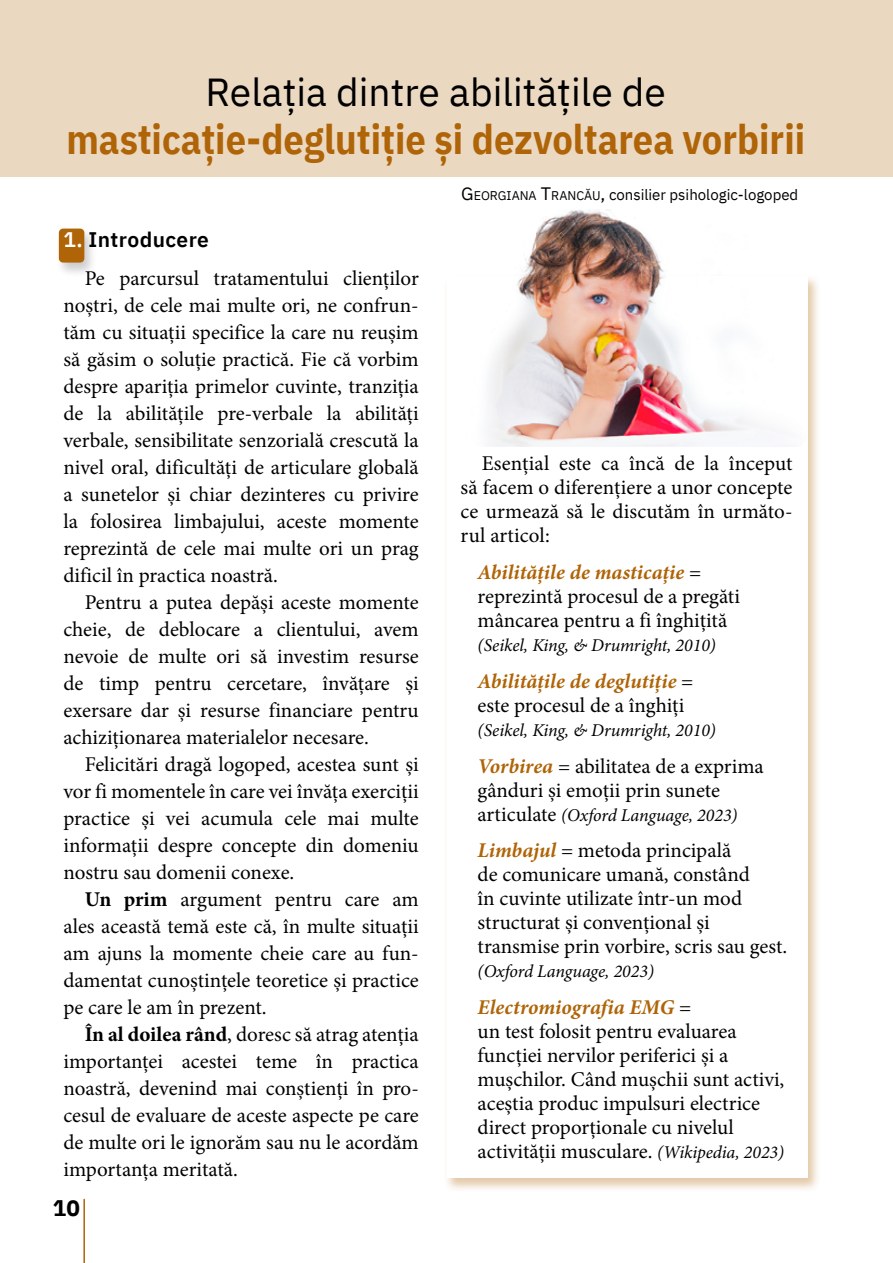
<style>
.page{position:relative;width:893px;height:1263px;background:#fff}
.page>*{position:absolute;margin:0;border:0;box-sizing:border-box;transform-origin:0 0}
.t1{font:700 41.25px "IBM Plex Sans";color:#af6407;scale:.88 1}
.t2{font:39px "IBM Plex Sans";color:#000}
.t3{font:700 22.5px "IBM Plex Sans";color:#000}
.t4{font:21px/27px "Minion Pro";color:#000;text-align:justify}
.t5{font:italic 700 21px/24px "Minion Pro";letter-spacing:.005em;color:#af6407}
.t6{font:600 21px "IBM Plex Sans";letter-spacing:.02em;color:#000}
.t7{font:italic 18px "Minion Pro";letter-spacing:-.005em;color:#000}
.t8{font:15px "IBM Plex Sans";color:#000}
.s1{font-size:18px}
.s2{font-size:12.6px}
.s3{color:#fff}
.s4{font-weight:700}
.s5{font-weight:700;font-style:italic;color:#af6407}
.s6{font-weight:400;font-style:normal;color:#000}
.s7{font-style:normal;font-size:21px}
.s8{font-style:italic;font-size:18px}
</style>
<div class="page">
<hr style="left:83px;top:1199px;width:2px;height:64px;background:#af6407">
<div style="left:55px;top:228px;width:42px;height:50px;background:#000;opacity:.2"></div>
<div style="left:59px;top:229px;width:25px;height:34px;background:#af6407;border-radius:4px"></div>
<div style="left:443px;top:275px;width:378px;height:918px;background:#af6407;opacity:.35"></div>
<div style="left:447px;top:276px;width:361px;height:902px;background:#fff"></div>
<div style="left:0;top:0;width:893px;height:177px;background:#ebd8c1"></div>
<img style="left:447px;top:209px;width:361px;height:238px">
<h2 class="t2" style="left:206px;top:62px;width:462px">Relația dintre abilitățile de</h2>
<h1 class="t1" style="left:66px;top:106px;width:841px">masticație-deglutiție și dezvoltarea vorbirii</h1>
<p class="t8" style="left:461px;top:184px;width:339px"><span class="s1">G</span> <span class="s2">EORGIANA</span> <span class="s1">T</span><span class="s2">RANCĂU</span><span class="s1">,</span> consilier psihologic-logoped</p>
<p class="t6" style="left:63px;top:223px;width:147px"><span class="s3">1.</span> Introducere</p>
<p class="t4" style="left:63px;top:265px;width:357px;text-indent:21px">Pe parcursul tratamentului clienților noștri, de cele mai multe ori, ne confrun&shy;tăm cu situații specifice la care nu reușim să găsim o soluție practică. Fie că vorbim despre apariția primelor cuvinte, tranziția de la abilitățile pre-verbale la abilități verbale, sensibilitate senzorială crescută la nivel oral, dificultăți de articulare globală a sunetelor și chiar dezinteres cu privire la folosirea limbajului, aceste momente reprezintă de cele mai multe ori un prag dificil în practica noastră.</p>
<p class="t4" style="left:63px;top:589px;width:357px;text-indent:21px">Pentru a putea depăși aceste momente cheie, de deblocare a clientului, avem nevoie de multe ori să investim resurse de timp pentru cercetare, învățare și exersare dar și resurse financiare pentru achiziționarea materialelor necesare.</p>
<p class="t4" style="left:63px;top:751px;width:357px;text-indent:21px">Felicitări dragă logoped, acestea sunt și vor fi momentele în care vei învăța exerciții practice și vei acumula cele mai multe informații despre concepte din domeniu nostru sau domenii conexe.</p>
<p class="t4" style="left:63px;top:886px;width:357px;text-indent:21px"><span class="s4">Un prim</span> argument pentru care am ales această temă este că, în multe situații am ajuns la momente cheie care au fun&shy;damentat cunoștințele teoretice și practice pe care le am în prezent.</p>
<p class="t4" style="left:63px;top:1021px;width:357px;text-indent:21px"><span class="s4">În al doilea rând</span>, doresc să atrag atenția importanței acestei teme în practica noastră, devenind mai conștienți în pro&shy;cesul de evaluare de aceste aspecte pe care de multe ori le ignorăm sau nu le acordăm importanța meritată.</p>
<p class="t3" style="left:53px;top:1190px;width:28px">10</p>
<p class="t4" style="left:461px;top:452px;width:333px;line-height:24px;text-indent:21px">Esențial este ca încă de la început să facem o diferențiere a unor concepte ce urmează să le discutăm în următo&shy;rul articol:</p>
<p class="t4" style="left:478px;top:560px;width:264px;line-height:24px;text-align:left"><span class="s5">Abilitățile de masticație</span> = reprezintă procesul de a pregăti mâncarea pentru a fi înghițită</p>
<p class="t7" style="left:478px;top:633px;width:240px">(Seikel, King, &amp; Drumright, 2010)</p>
<p class="t5" style="left:478px;top:669px;width:217px">Abilitățile de deglutiție <span class="s6">= este procesul de a înghiți</span></p>
<p class="t7" style="left:478px;top:718px;width:240px">(Seikel, King, &amp; Drumright, 2010)</p>
<p class="t4" style="left:478px;top:754px;width:288px;line-height:24px"><span class="s5">Vorbirea</span> = abilitatea de a exprima gânduri și emoții prin sunete</p>
<p class="t7" style="left:478px;top:802px;width:262px"><span class="s7">articulate</span> (Oxford Language, 2023)</p>
<p class="t4" style="left:478px;top:839px;width:311px;line-height:24px;text-align:left"><span class="s5">Limbajul</span> = metoda principală<br>de comunicare umană, constând<br>în cuvinte utilizate într-un mod structurat și convențional și transmise prin vorbire, scris sau gest.</p>
<p class="t7" style="left:478px;top:959px;width:178px">(Oxford Language, 2023)</p>
<p class="t4" style="left:478px;top:995px;width:308px;line-height:24px;text-align:left"><span class="s5">Electromiografia EMG</span> =<br>un test folosit pentru evaluarea funcției nervilor periferici și a mușchilor. Când mușchii sunt activi, aceștia produc impulsuri electrice direct proporționale cu nivelul activității musculare. <span class="s8">(Wikipedia, 2023)</span></p>
</div>
